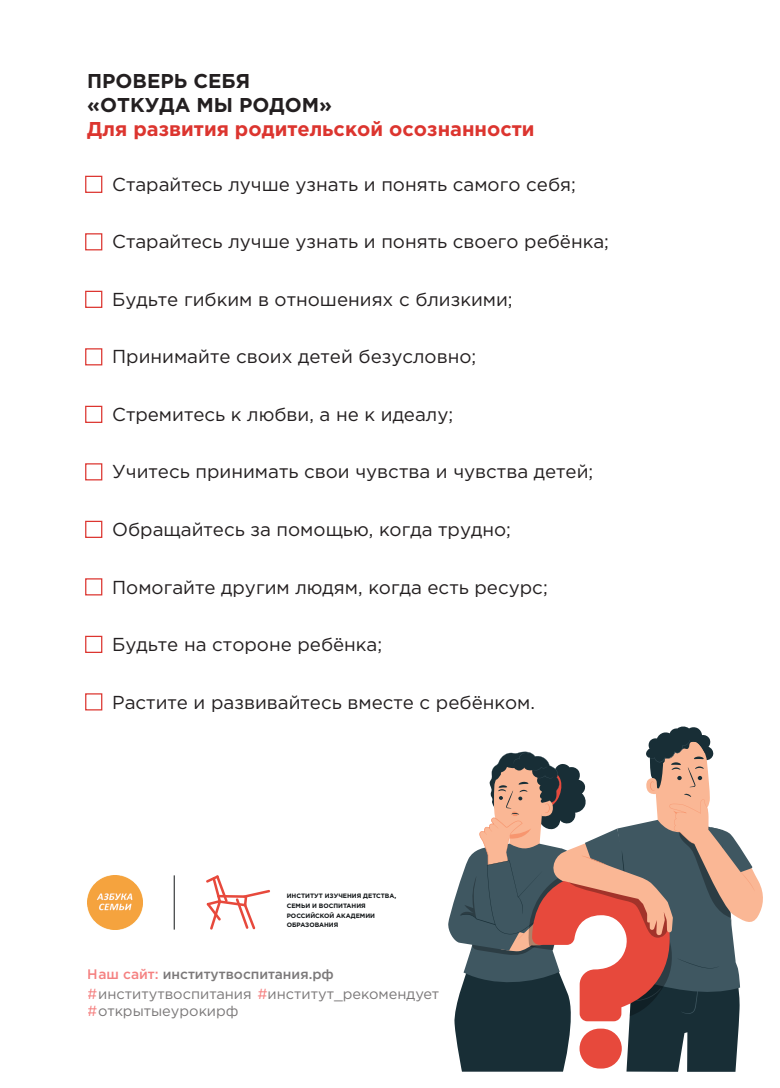
<style>
.page{position:relative;width:780px;height:1088px;background:#fff}
.page>*{position:absolute;margin:0;border:0;box-sizing:border-box;transform-origin:0 0}
.t1{font:700 20px "Gotham Pro";color:#dc352f}
.t2{font:700 20px/23.8px "Gotham Pro";color:#231f20}
.t3{font:18.75px "Gotham Pro";color:#231f20}
.t4{font:14.62px/17.5px "Gotham Pro";color:#231f20}
.t5{font:500 13.75px "Gotham Pro";color:#231f20}
.t6{font:700 6.25px/9.8px "Gotham Pro";color:#111517}
.s1{color:#ee2d2d}
</style>
<div class="page">
<img style="left:88px;top:875px;width:54px;height:54px">
<svg style="left:206px;top:875px;width:64px;height:54px"></svg>
<hr style="left:174px;top:875px;width:1px;height:54px;background:#111517">
<div style="left:85px;top:176px;width:17px;height:17px;border:1px solid #dc352f"></div>
<div style="left:85px;top:233px;width:17px;height:17px;border:1px solid #dc352f"></div>
<div style="left:85px;top:348px;width:17px;height:17px;border:1px solid #dc352f"></div>
<div style="left:85px;top:463px;width:17px;height:17px;border:1px solid #dc352f"></div>
<div style="left:85px;top:291px;width:17px;height:17px;border:1px solid #dc352f"></div>
<div style="left:85px;top:406px;width:17px;height:17px;border:1px solid #dc352f"></div>
<div style="left:85px;top:521px;width:17px;height:17px;border:1px solid #dc352f"></div>
<div style="left:85px;top:636px;width:17px;height:17px;border:1px solid #dc352f"></div>
<div style="left:85px;top:693px;width:17px;height:17px;border:1px solid #dc352f"></div>
<div style="left:85px;top:578px;width:17px;height:17px;border:1px solid #dc352f"></div>
<svg style="left:448px;top:726px;width:315px;height:346px"></svg>
<p class="t2" style="left:87px;top:69px;width:246px">ПРОВЕРЬ СЕБЯ «ОТКУДА МЫ РОДОМ»</p>
<p class="t1" style="left:87px;top:117px;width:449px">Для развития родительской осознанности</p>
<p class="t3" style="left:112px;top:174px;width:465px">Старайтесь лучше узнать и понять самого себя;</p>
<p class="t3" style="left:112px;top:231px;width:498px">Старайтесь лучше узнать и понять своего ребёнка;</p>
<p class="t3" style="left:112px;top:289px;width:402px">Будьте гибким в отношениях с близкими;</p>
<p class="t3" style="left:112px;top:346px;width:365px">Принимайте своих детей безусловно;</p>
<p class="t3" style="left:112px;top:404px;width:342px">Стремитесь к любви, а не к идеалу;</p>
<p class="t3" style="left:112px;top:461px;width:482px">Учитесь принимать свои чувства и чувства детей;</p>
<p class="t3" style="left:112px;top:519px;width:400px">Обращайтесь за помощью, когда трудно;</p>
<p class="t3" style="left:112px;top:576px;width:437px">Помогайте другим людям, когда есть ресурс;</p>
<p class="t3" style="left:112px;top:634px;width:271px">Будьте на стороне ребёнка;</p>
<p class="t3" style="left:112px;top:691px;width:424px">Растите и развивайтесь вместе с ребёнком.</p>
<p class="t6" style="left:287px;top:891px;width:111px">ИНСТИТУТ ИЗУЧЕНИЯ ДЕТСТВА,<br>СЕМЬИ И ВОСПИТАНИЯ<br>РОССИЙСКОЙ АКАДЕМИИ<br>ОБРАЗОВАНИЯ</p>
<p class="t5" style="left:88px;top:966px;width:247px"><span class="s1">Наш сайт:</span> институтвоспитания.рф</p>
<p class="t4" style="left:88px;top:985px;width:353px"><span class="s1">#</span>институтвоспитания <span class="s1">#</span>институт_рекомендует <span class="s1">#</span>открытыеурокирф</p>
</div>
